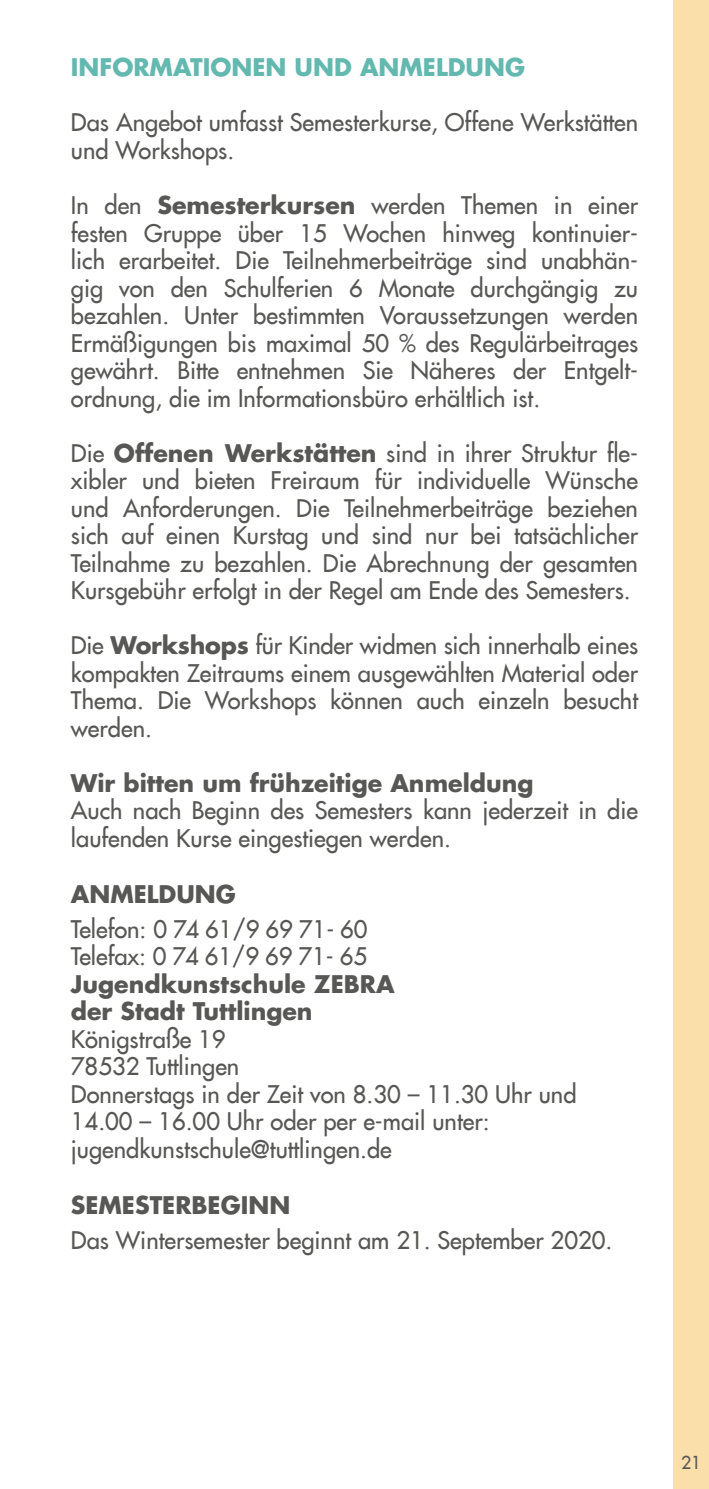
<style>
.page{position:relative;width:709px;height:1489px;background:#fff}
.page>*{position:absolute;margin:0;border:0;box-sizing:border-box;transform-origin:0 0}
.t1{font:23.75px/27.5px "Futura LT";color:#575756}
.t2{font:700 23.75px/27.5px "Futura LT";color:#575756}
.t3{font:700 23.75px "Futura LT";color:#63b8b0}
.t4{font:17.5px "Futura LT";color:#575756}
.s1{font-weight:700}
</style>
<div class="page">
<div style="left:673px;top:0;width:36px;height:1488px;background:#fbdfaa"></div>
<p class="t3" style="left:71px;top:52px;width:455px">INFORMATIONEN UND ANMELDUNG</p>
<p class="t1" style="left:71px;top:109px;width:568px">Das Angebot umfasst Semesterkurse, Offene Werkstätten und Workshops.</p>
<p class="t1" style="left:71px;top:191px;width:568px;text-align:justify">In den <span class="s1">Semesterkursen</span> werden Themen in einer festen Gruppe über 15 Wochen hinweg kontinuier&shy;lich erarbeitet. Die Teilnehmerbeiträge sind unabhän&shy;gig von den Schulferien 6 Monate durchgängig zu bezahlen. Unter bestimmten Voraussetzungen werden Ermäßigungen bis maximal 50 % des Regulärbeitrages gewährt. Bitte entnehmen Sie Näheres der Entgelt&shy;ordnung, die im Informationsbüro erhältlich ist.</p>
<p class="t1" style="left:71px;top:439px;width:568px;text-align:justify">Die <span class="s1">Offenen Werkstätten</span> sind in ihrer Struktur fle&shy;xibler und bieten Freiraum für individuelle Wünsche und Anforderungen. Die Teilnehmerbeiträge beziehen sich auf einen Kurstag und sind nur bei tatsächlicher Teilnahme zu bezahlen. Die Abrechnung der gesamten Kursgebühr erfolgt in der Regel am Ende des Semesters.</p>
<p class="t1" style="left:71px;top:631px;width:568px;text-align:justify">Die <span class="s1">Workshops</span> für Kinder widmen sich innerhalb eines kompakten Zeitraums einem ausgewählten Material oder Thema. Die Workshops können auch einzeln besucht werden.</p>
<p class="t2" style="left:71px;top:769px;width:464px">Wir bitten um frühzeitige Anmeldung</p>
<p class="t1" style="left:71px;top:796px;width:568px">Auch nach Beginn des Semesters kann jederzeit in die laufenden Kurse eingestiegen werden.</p>
<p class="t2" style="left:71px;top:880px;width:166px">ANMELDUNG</p>
<p class="t1" style="left:71px;top:914px;width:298px">Telefon: 0 74 61/9 69 71- 60<br>Telefax: 0 74 61/9 69 71- 65</p>
<p class="t2" style="left:71px;top:969px;width:325px">Jugendkunstschule ZEBRA der Stadt Tuttlingen</p>
<p class="t1" style="left:71px;top:1024px;width:507px">Königstraße 19<br>78532 Tuttlingen<br>Donnerstags in der Zeit von 8.30 – 11.30 Uhr und<br>14.00 – 16.00 Uhr oder per e-mail unter: jugendkunstschule@tuttlingen.de</p>
<p class="t2" style="left:71px;top:1190px;width:221px">SEMESTERBEGINN</p>
<p class="t1" style="left:71px;top:1226px;width:543px">Das Wintersemester beginnt am 21. September 2020.</p>
<p class="t4" style="left:681px;top:1450px;width:22px">21</p>
</div>
